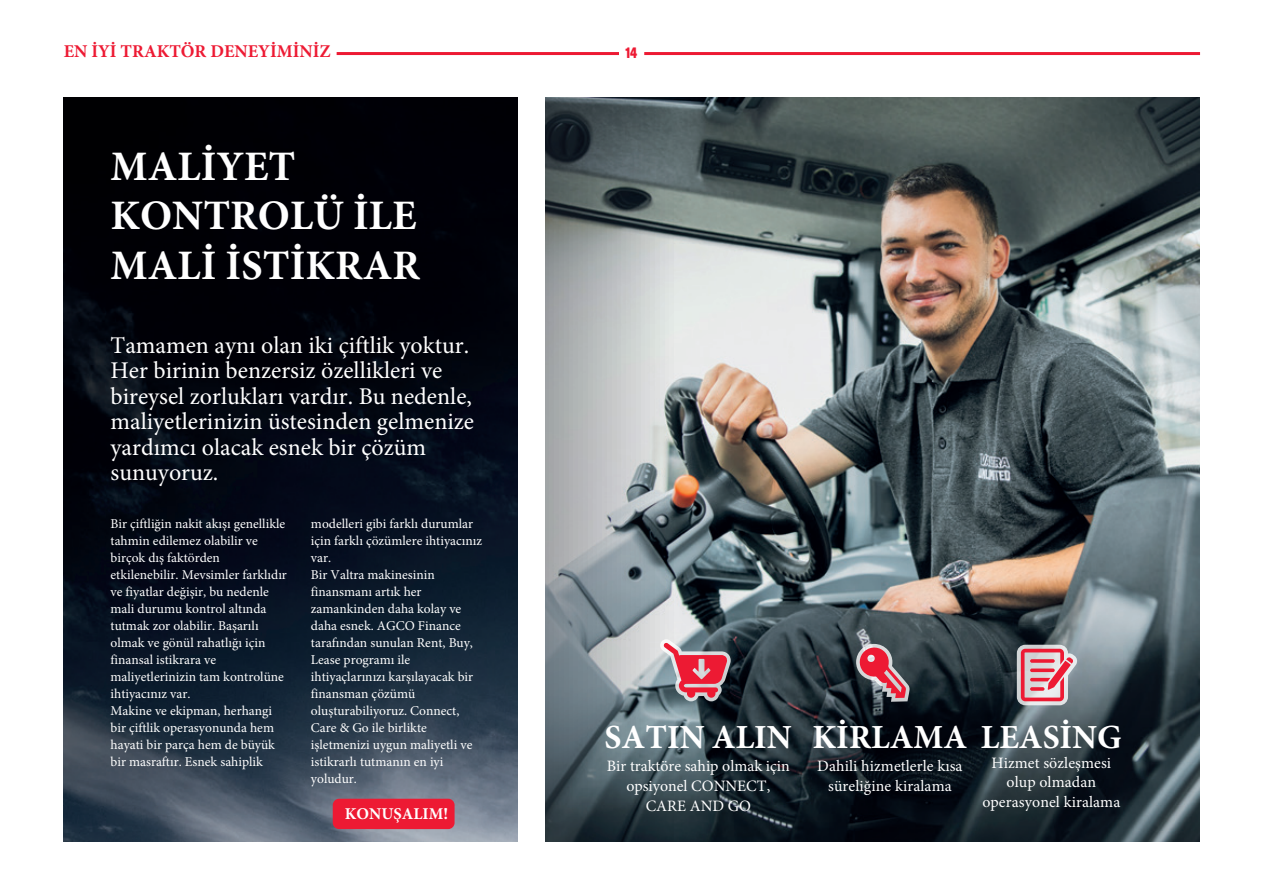
<style>
.page{position:relative;width:1263px;height:893px;background:#fff}
.page>*{position:absolute;margin:0;border:0;box-sizing:border-box;transform-origin:0 0}
.t1{font:700 42px/49.5px "Minion Pro";color:#fff}
.t2{font:700 33.75px "Minion Pro";color:#fff}
.t3{font:24px/25.5px "Minion Pro";color:#fff}
.t4{font:700 18px "Minion Pro";color:#ed1a33}
.t5{font:700 16.5px "Minion Pro";color:#fff}
.t6{font:15.9px/19.8px "Minion Pro";letter-spacing:.005em;color:#fff;text-align:center}
.t7{font:700 15px "VALTRA Aveny T 2020 Extra";color:#ed1a33}
.t8{font:13.5px/17px "Minion Pro";color:#fff}
</style>
<div class="page">
<img style="left:546px;top:98px;width:653px;height:744px">
<img style="left:64px;top:98px;width:454px;height:744px">
<svg style="left:1017px;top:645px;width:61px;height:60px;background:#d397a0"></svg>
<svg style="left:856px;top:644px;width:53px;height:58px;background:#955b66"></svg>
<svg style="left:660px;top:639px;width:71px;height:62px;background:#ab6b77"></svg>
<div style="left:333px;top:799px;width:122px;height:30px;background:#ed1a33;border-radius:6px"></div>
<hr style="left:644px;top:52px;width:556px;height:3px;background:#ed1a33">
<hr style="left:337px;top:52px;width:282px;height:3px;background:#ed1a33">
<h3 class="t4" style="left:64px;top:40px;width:268px">EN İYİ TRAKTÖR DENEYİMİNİZ</h3>
<p class="t7" style="left:625px;top:43px;width:13px">14</p>
<h1 class="t1" style="left:111px;top:141px;width:311px">MALİYET<br>KONTROLÜ İLE<br>MALİ İSTİKRAR</h1>
<h3 class="t3" style="left:111px;top:332px;width:365px">Tamamen aynı olan iki çiftlik yoktur.<br>Her birinin benzersiz özellikleri ve bireysel zorlukları vardır. Bu nedenle, maliyetlerinizin üstesinden gelmenize yardımcı olacak esnek bir çözüm sunuyoruz.</h3>
<p class="t8" style="left:111px;top:515px;width:178px">Bir çiftliğin nakit akışı genellikle tahmin edilemez olabilir ve birçok dış faktörden etkilenebilir. Mevsimler farklıdır ve fiyatlar değişir, bu nedenle mali durumu kontrol altında tutmak zor olabilir. Başarılı olmak ve gönül rahatlığı için finansal istikrara ve maliyetlerinizin tam kontrolüne ihtiyacınız var.<br>Makine ve ekipman, herhangi bir çiftlik operasyonunda hem hayati bir parça hem de büyük bir masraftır. Esnek sahiplik</p>
<p class="t8" style="left:311px;top:515px;width:173px">modelleri gibi farklı durumlar için farklı çözümlere ihtiyacınız var.<br>Bir Valtra makinesinin finansmanı artık her zamankinden daha kolay ve daha esnek. AGCO Finance tarafından sunulan Rent, Buy,<br>Lease programı ile ihtiyaçlarınızı karşılayacak bir finansman çözümü oluşturabiliyoruz. Connect,<br>Care &amp; Go ile birlikte işletmenizi uygun maliyetli ve istikrarlı tutmanın en iyi yoludur.</p>
<p class="t5" style="left:345px;top:804px;width:105px">KONUŞALIM!</p>
<h2 class="t2" style="left:605px;top:716px;width:189px">SATIN ALIN</h2>
<p class="t6" style="left:607px;top:756px;width:184px">Bir traktöre sahip olmak için opsiyonel CONNECT,<br>CARE AND GO</p>
<h2 class="t2" style="left:813px;top:717px;width:311px">KİRLAMA LEASİNG</h2>
<p class="t6" style="left:982px;top:752px;width:139px">Hizmet sözleşmesi olup olmadan operasyonel kiralama</p>
<p class="t6" style="left:817px;top:756px;width:147px">Dahili hizmetlerle kısa süreliğine kiralama</p>
</div>
